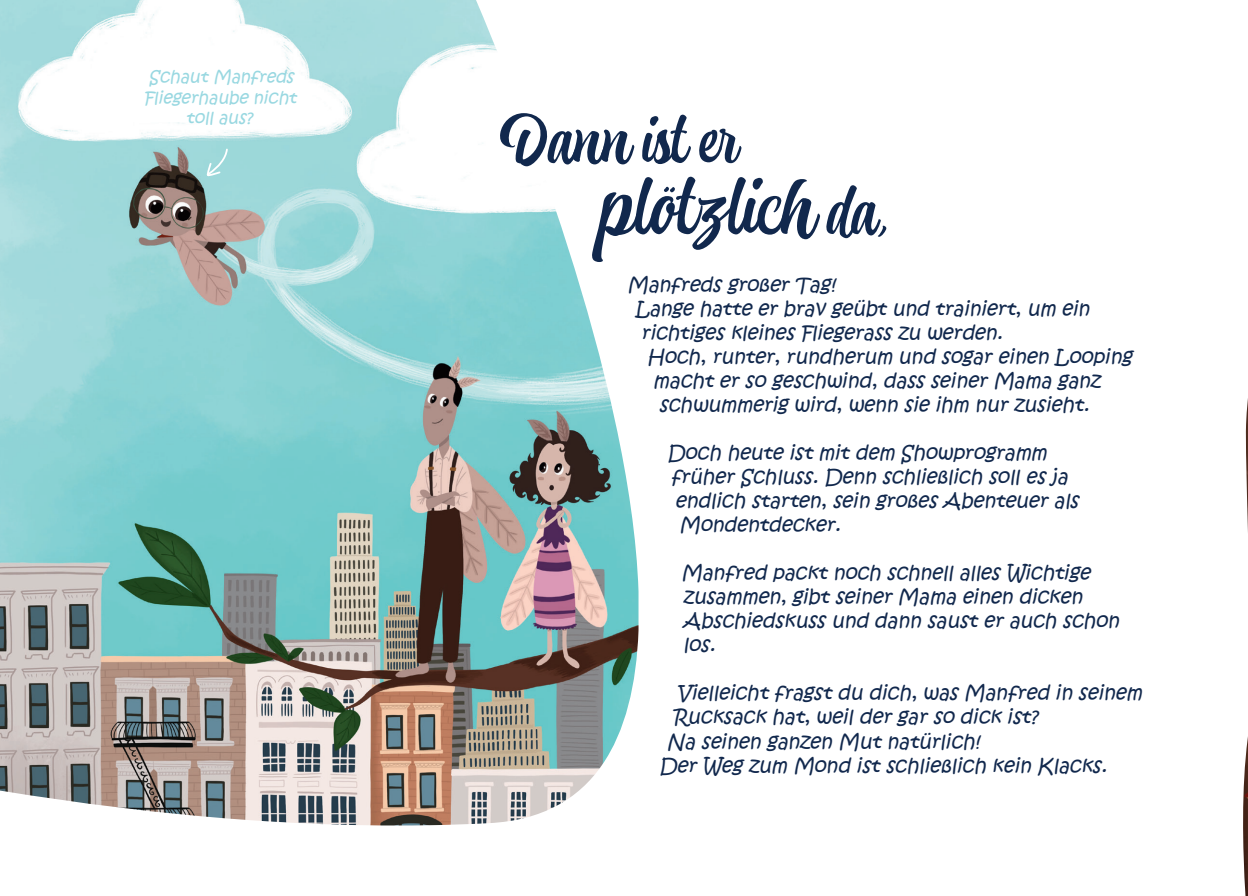
<style>
.page{position:relative;width:1248px;height:896px;background:#fff}
.page>*{position:absolute;margin:0;border:0;box-sizing:border-box;transform-origin:0 0}
.t1{font:italic 75.6px "Atocha";letter-spacing:-.01em;color:#11284d}
.t2{font:italic 63px "Atocha";color:#11284d}
.t3{font:italic 19.6px/24px "Kristen ITC";color:#11284d}
.t4{font:italic 16.8px/20.2px "Kristen ITC";color:#99d8e1;text-align:center}
.s1{font-size:63px}
</style>
<div class="page">
<img style="left:0;top:0;width:638px;height:826px">
<div style="left:490px;top:103px;width:405px;height:169px;background:#fff"></div>
<svg style="left:204px;top:147px;width:25px;height:29px"></svg>
<img style="left:1243px;top:409px;width:4px;height:487px">
<p class="t4" style="left:144px;top:67px;width:157px">Schaut Manfreds<br>Fliegerhaube nicht toll aus?</p>
<h2 class="t2" style="left:494px;top:96px;width:257px">Dann ist er</h2>
<h1 class="t1" style="left:596px;top:154px;width:308px">plötzlich <span class="s1">da,</span></h1>
<p class="t3" style="left:627px;top:274px;width:214px">Manfreds großer Tag!</p>
<p class="t3" style="left:635px;top:298px;width:460px">Lange hatte er brav geübt und trainiert, um ein</p>
<p class="t3" style="left:641px;top:321px;width:367px">richtiges kleines Fliegerass zu werden.</p>
<p class="t3" style="left:647px;top:345px;width:490px">Hoch, runter, rundherum und sogar einen Looping</p>
<p class="t3" style="left:653px;top:369px;width:453px">macht er so geschwind, dass seiner Mama ganz</p>
<p class="t3" style="left:659px;top:393px;width:435px">schwummerig wird, wenn sie ihm nur zusieht.</p>
<p class="t3" style="left:667px;top:441px;width:385px">Doch heute ist mit dem Showprogramm</p>
<p class="t3" style="left:671px;top:465px;width:402px">früher Schluss. Denn schließlich soll es ja</p>
<p class="t3" style="left:675px;top:489px;width:409px">endlich starten, sein großes Abenteuer als</p>
<p class="t3" style="left:679px;top:513px;width:167px">Mondentdecker.</p>
<p class="t3" style="left:681px;top:561px;width:444px">Manfred packt noch schnell alles Wichtige zusammen, gibt seiner Mama einen dicken<br>Abschiedskuss und dann saust er auch schon los.</p>
<p class="t3" style="left:677px;top:681px;width:470px">Vielleicht fragst du dich, was Manfred in seinem</p>
<p class="t3" style="left:673px;top:705px;width:370px">Rucksack hat, weil der gar so dick ist?</p>
<p class="t3" style="left:667px;top:730px;width:318px">Na seinen ganzen Mut natürlich!</p>
<p class="t3" style="left:659px;top:754px;width:453px">Der Weg zum Mond ist schließlich kein Klacks.</p>
</div>
